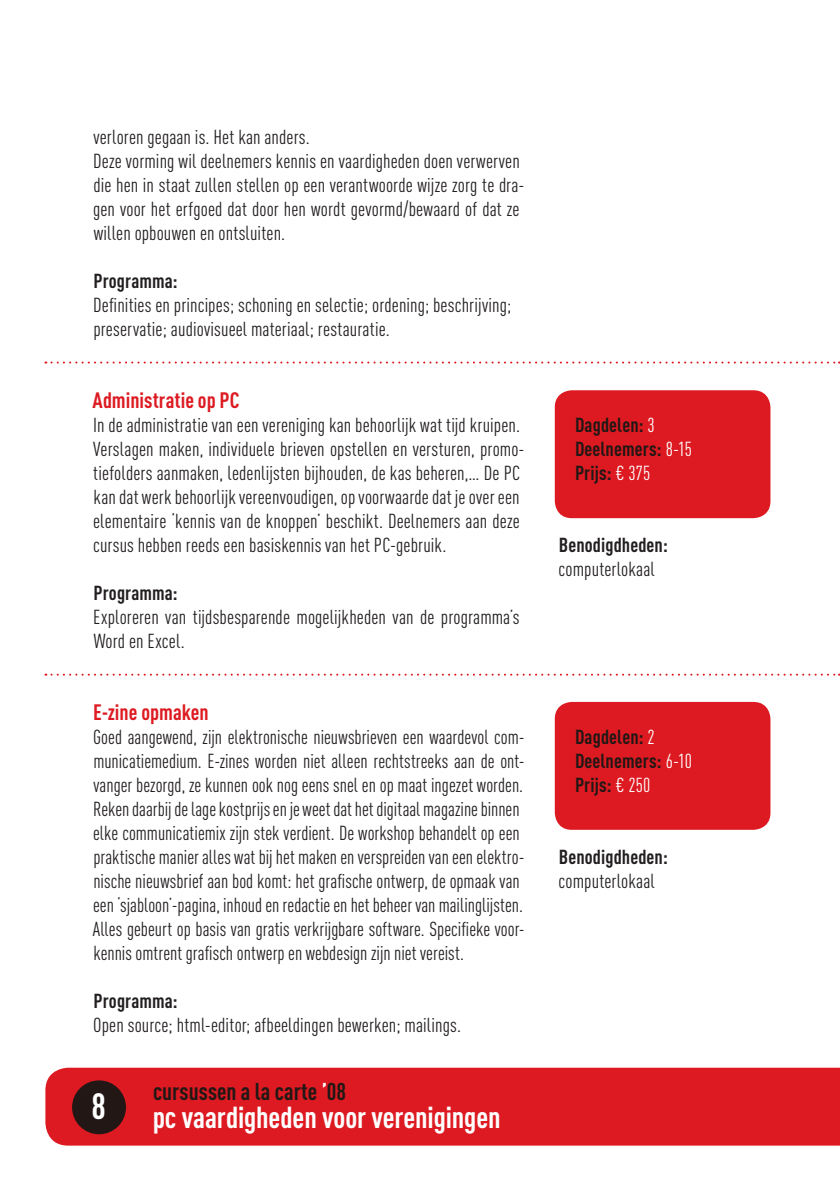
<style>
.page{position:relative;width:840px;height:1191px;background:#fff}
.page>*{position:absolute;margin:0;border:0;box-sizing:border-box;transform-origin:0 0}
.t1{font:700 36px "DIN Cond";color:#fff}
.t2{font:700 30px "DIN Cond";color:#fff}
.t3{font:700 24px "DIN Cond";color:#221715}
.t4{font:700 22px "DIN Cond";color:#dd1a21}
.t5{font:20px/24px "DIN Cond";letter-spacing:.005em;color:#231f20}
.t6{font:700 20px/24px "DIN Cond";letter-spacing:.005em;color:#221715}
.t7{font:700 20px "DIN Cond";letter-spacing:.005em;color:#231f20}
.s1{color:#fff}
.s2{font-weight:400;color:#fff}
</style>
<div class="page">
<div style="left:45px;top:1067px;width:794px;height:78px;background:#dd1a21"></div>
<div style="left:72px;top:1080px;width:54px;height:54px;background:#221715;border-radius:50%"></div>
<div style="left:554px;top:390px;width:216px;height:128px;background:#dd1a21;border-radius:17px"></div>
<div style="left:554px;top:702px;width:216px;height:128px;background:#dd1a21;border-radius:17px"></div>
<svg style="left:45px;top:361px;width:794px;height:2px"></svg>
<svg style="left:45px;top:673px;width:794px;height:2px"></svg>
<p class="t5" style="left:93px;top:127px;width:432px">verloren gegaan is. Het kan anders.<br>Deze vorming wil deelnemers kennis en vaardigheden doen verwerven die hen in staat zullen stellen op een verantwoorde wijze zorg te dra&shy;gen voor het erfgoed dat door hen wordt gevormd/bewaard of dat ze willen opbouwen en ontsluiten.</p>
<p class="t7" style="left:93px;top:274px;width:86px">Programma:</p>
<p class="t5" style="left:93px;top:295px;width:419px">Definities en principes; schoning en selectie; ordening; beschrijving; preservatie; audiovisueel materiaal; restauratie.</p>
<p class="t4" style="left:92px;top:392px;width:148px">Administratie op PC</p>
<p class="t5" style="left:93px;top:415px;width:433px">In de administratie van een vereniging kan behoorlijk wat tijd kruipen.<br>Verslagen maken, individuele brieven opstellen en versturen, promo&shy;tiefolders aanmaken, ledenlijsten bijhouden, de kas beheren,… De PC kan dat werk behoorlijk vereenvoudigen, op voorwaarde dat je over een elementaire ‘kennis van de knoppen’ beschikt. Deelnemers aan deze cursus hebben reeds een basiskennis van het PC-gebruik.</p>
<p class="t7" style="left:93px;top:586px;width:86px">Programma:</p>
<p class="t5" style="left:93px;top:607px;width:427px">Exploreren van tijdsbesparende mogelijkheden van de programma’s<br>Word en Excel.</p>
<p class="t4" style="left:93px;top:704px;width:117px">E-zine opmaken</p>
<p class="t5" style="left:93px;top:727px;width:433px">Goed aangewend, zijn elektronische nieuwsbrieven een waardevol com&shy;municatiemedium. E-zines worden niet alleen rechtstreeks aan de ont&shy;vanger bezorgd, ze kunnen ook nog eens snel en op maat ingezet worden.<br>Reken daarbij de lage kostprijs en je weet dat het digitaal magazine binnen elke communicatiemix zijn stek verdient. De workshop behandelt op een praktische manier alles wat bij het maken en verspreiden van een elektro&shy;nische nieuwsbrief aan bod komt: het grafische ontwerp, de opmaak van een ‘sjabloon’-pagina, inhoud en redactie en het beheer van mailinglijsten.<br>Alles gebeurt op basis van gratis verkrijgbare software. Specifieke voor&shy;kennis omtrent grafisch ontwerp en webdesign zijn niet vereist.</p>
<p class="t7" style="left:93px;top:994px;width:86px">Programma:</p>
<p class="t5" style="left:93px;top:1015px;width:369px">Open source; html-editor; afbeeldingen bewerken; mailings.</p>
<h1 class="t1" style="left:92px;top:1093px;width:16px">8</h1>
<p class="t3" style="left:153px;top:1082px;width:194px">cursussen a la carte <span class="s1">’</span>08</p>
<h2 class="t2" style="left:153px;top:1106px;width:349px">pc vaardigheden voor verenigingen</h2>
<p class="t6" style="left:574px;top:415px;width:118px">Dagdelen: <span class="s2">3<br></span>Deelnemers: <span class="s2">8-15<br></span>Prijs: <span class="s2">€ 375</span></p>
<p class="t7" style="left:558px;top:538px;width:110px">Benodigdheden:</p>
<p class="t5" style="left:558px;top:559px;width:98px">computerlokaal</p>
<p class="t6" style="left:574px;top:727px;width:119px">Dagdelen: <span class="s2">2<br></span>Deelnemers: <span class="s2">6-10<br></span>Prijs: <span class="s2">€ 250</span></p>
<p class="t7" style="left:558px;top:850px;width:110px">Benodigdheden:</p>
<p class="t5" style="left:558px;top:871px;width:98px">computerlokaal</p>
</div>
